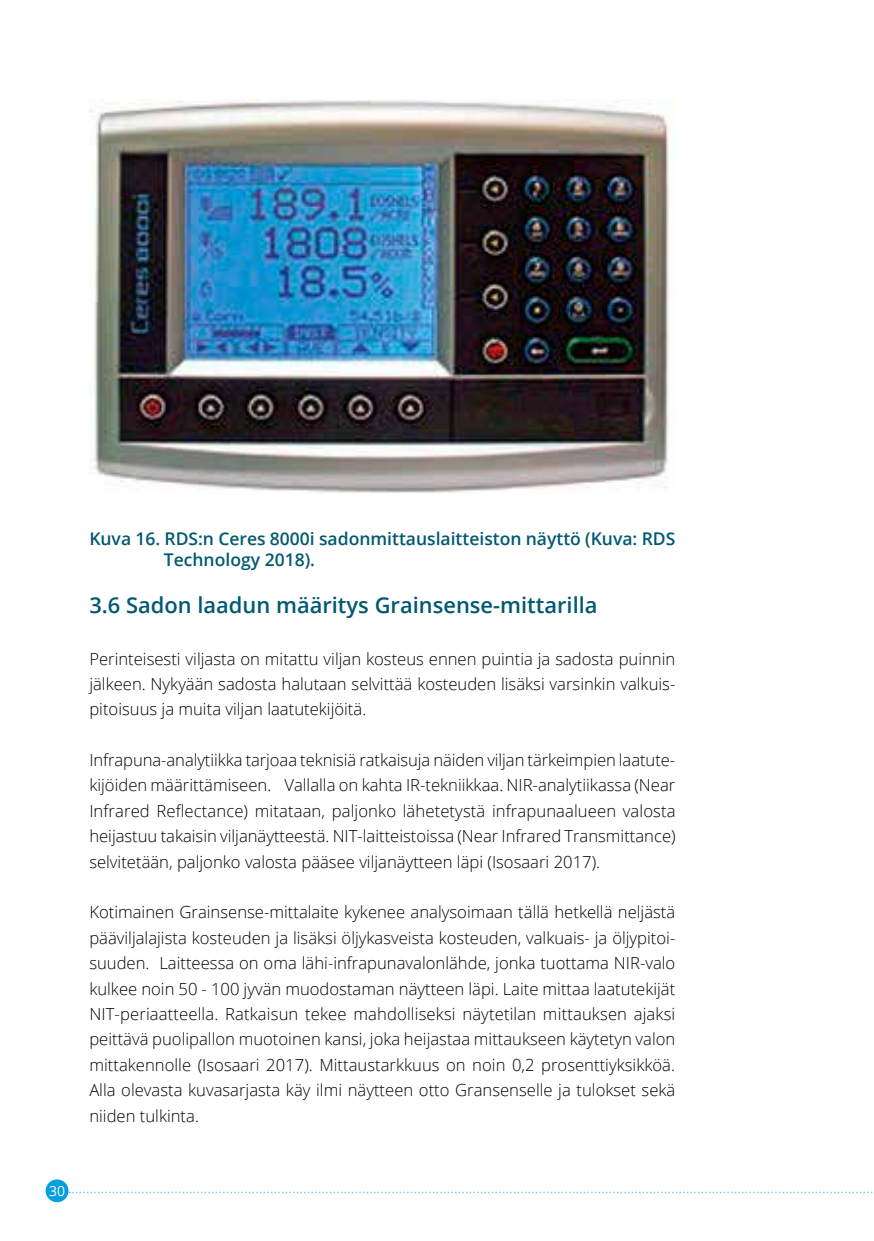
<style>
.page{position:relative;width:874px;height:1241px;background:#fff}
.page>*{position:absolute;margin:0;border:0;box-sizing:border-box;transform-origin:0 0}
.t1{font:600 21.88px "Open Sans";color:#005972}
.t2{font:600 17.5px/21px "Open Sans";color:#005972}
.t3{font:300 16.62px/25.4px "Open Sans";color:#000;text-align:justify}
.t4{font:14px "Open Sans";color:#fff}
</style>
<div class="page">
<div style="left:46px;top:1179px;width:22px;height:22px;background:#009fe3;border-radius:50%"></div>
<svg style="left:69px;top:1191px;width:803px;height:1px"></svg>
<img style="left:89px;top:99px;width:580px;height:394px">
<p class="t2" style="left:164px;top:527px;width:513px;text-indent:-74px">Kuva 16. RDS:n Ceres 8000i sadonmittauslaitteiston näyttö (Kuva: RDS<br>Technology 2018).</p>
<h1 class="t1" style="left:89px;top:589px;width:509px">3.6 Sadon laadun määritys Grainsense-mittarilla</h1>
<p class="t3" style="left:89px;top:645px;width:587px">Perinteisesti viljasta on mitattu viljan kosteus ennen puintia ja sadosta puinnin jälkeen. Nykyään sadosta halutaan selvittää kosteuden lisäksi varsinkin valkuis&shy;pitoisuus ja muita viljan laatutekijöitä.</p>
<p class="t3" style="left:89px;top:746px;width:587px">Infrapuna-analytiikka tarjoaa teknisiä ratkaisuja näiden viljan tärkeimpien laatute&shy;kijöiden määrittämiseen. Vallalla on kahta IR-tekniikkaa. NIR-analytiikassa (Near Infrared Reflectance) mitataan, paljonko lähetetystä infrapunaalueen valosta heijastuu takaisin viljanäytteestä. NIT-laitteistoissa (Near Infrared Transmittance) selvitetään, paljonko valosta pääsee viljanäytteen läpi (Isosaari 2017).</p>
<p class="t3" style="left:89px;top:899px;width:587px">Kotimainen Grainsense-mittalaite kykenee analysoimaan tällä hetkellä neljästä pääviljalajista kosteuden ja lisäksi öljykasveista kosteuden, valkuais- ja öljypitoi&shy;suuden. Laitteessa on oma lähi-infrapunavalonlähde, jonka tuottama NIR-valo kulkee noin 50 - 100 jyvän muodostaman näytteen läpi. Laite mittaa laatutekijät NIT-periaatteella. Ratkaisun tekee mahdolliseksi näytetilan mittauksen ajaksi peittävä puolipallon muotoinen kansi, joka heijastaa mittaukseen käytetyn valon mittakennolle (Isosaari 2017). Mittaustarkkuus on noin 0,2 prosenttiyksikköä.<br>Alla olevasta kuvasarjasta käy ilmi näytteen otto Gransenselle ja tulokset sekä niiden tulkinta.</p>
<p class="t4" style="left:49px;top:1180px;width:18px">30</p>
</div>
